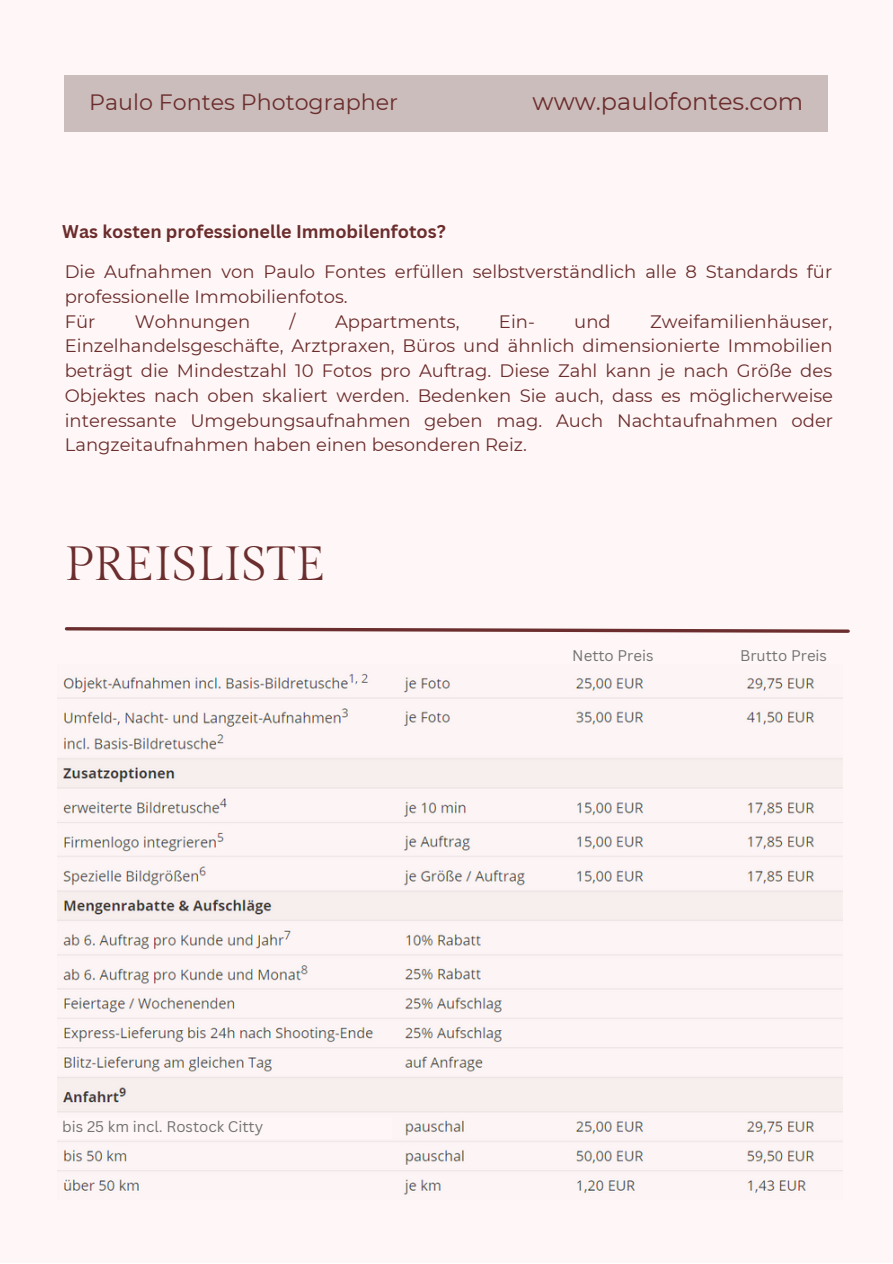
<style>
.page{position:relative;width:893px;height:1264px;background:#fff}
.page>*{position:absolute;margin:0;border:0;box-sizing:border-box;transform-origin:0 0}
.t1{font:48px "Gilda Display";color:#6b2d2d}
.t2{font:24px "Montserrat";color:#6b2d2d}
.t3{font:22.2px "Montserrat";color:#6b2d2d}
.t4{font:18px/24.8px "Montserrat";color:#6b2d2d}
.t5{font:700 18px "Canva Sans";color:#6b2d2d}
.t6{font:15px "Canva Sans";color:#737373}
</style>
<div class="page">
<div style="left:0;top:0;width:892px;height:1262px;background:#fff7f7"></div>
<img style="left:58px;top:673px;width:784px;height:522px">
<svg style="left:64px;top:627px;width:786px;height:6px"></svg>
<img style="left:58px;top:1118px;width:333px;height:20px">
<div style="left:65px;top:75px;width:762px;height:56px;background:#cbbdbb"></div>
<p class="t3" style="left:89px;top:88px;width:310px">Paulo Fontes Photographer</p>
<p class="t2" style="left:532px;top:87px;width:272px">www.paulofontes.com</p>
<p class="t5" style="left:62px;top:218px;width:385px">Was kosten professionelle Immobilenfotos?</p>
<p class="t4" style="left:65px;top:259px;width:769px">Die Aufnahmen von Paulo Fontes erfüllen selbstverständlich alle 8 Standards für professionelle Immobilienfotos.</p>
<p class="t4" style="left:65px;top:309px;width:32px">Für</p>
<p class="t4" style="left:135px;top:309px;width:117px">Wohnungen</p>
<p class="t4" style="left:289px;top:309px;width:8px">/</p>
<p class="t4" style="left:335px;top:309px;width:126px">Appartments,</p>
<p class="t4" style="left:499px;top:309px;width:37px">Ein-</p>
<p class="t4" style="left:574px;top:309px;width:38px">und</p>
<p class="t4" style="left:65px;top:309px;width:769px;text-align:justify;text-indent:585px">Zweifamilienhäuser, Einzelhandelsgeschäfte, Arztpraxen, Büros und ähnlich dimensionierte Immobilien beträgt die Mindestzahl 10 Fotos pro Auftrag. Diese Zahl kann je nach Größe des Objektes nach oben skaliert werden. Bedenken Sie auch, dass es möglicherweise interessante Umgebungsaufnahmen geben mag. Auch Nachtaufnahmen oder Langzeitaufnahmen haben einen besonderen Reiz.</p>
<p class="t1" style="left:65px;top:537px;width:262px">PREISLISTE</p>
<p class="t6" style="left:62px;top:1116px;width:202px">bis 25 km incl. Rostock Citty</p>
<p class="t6" style="left:572px;top:645px;width:83px">Netto Preis</p>
<p class="t6" style="left:740px;top:645px;width:88px">Brutto Preis</p>
</div>
